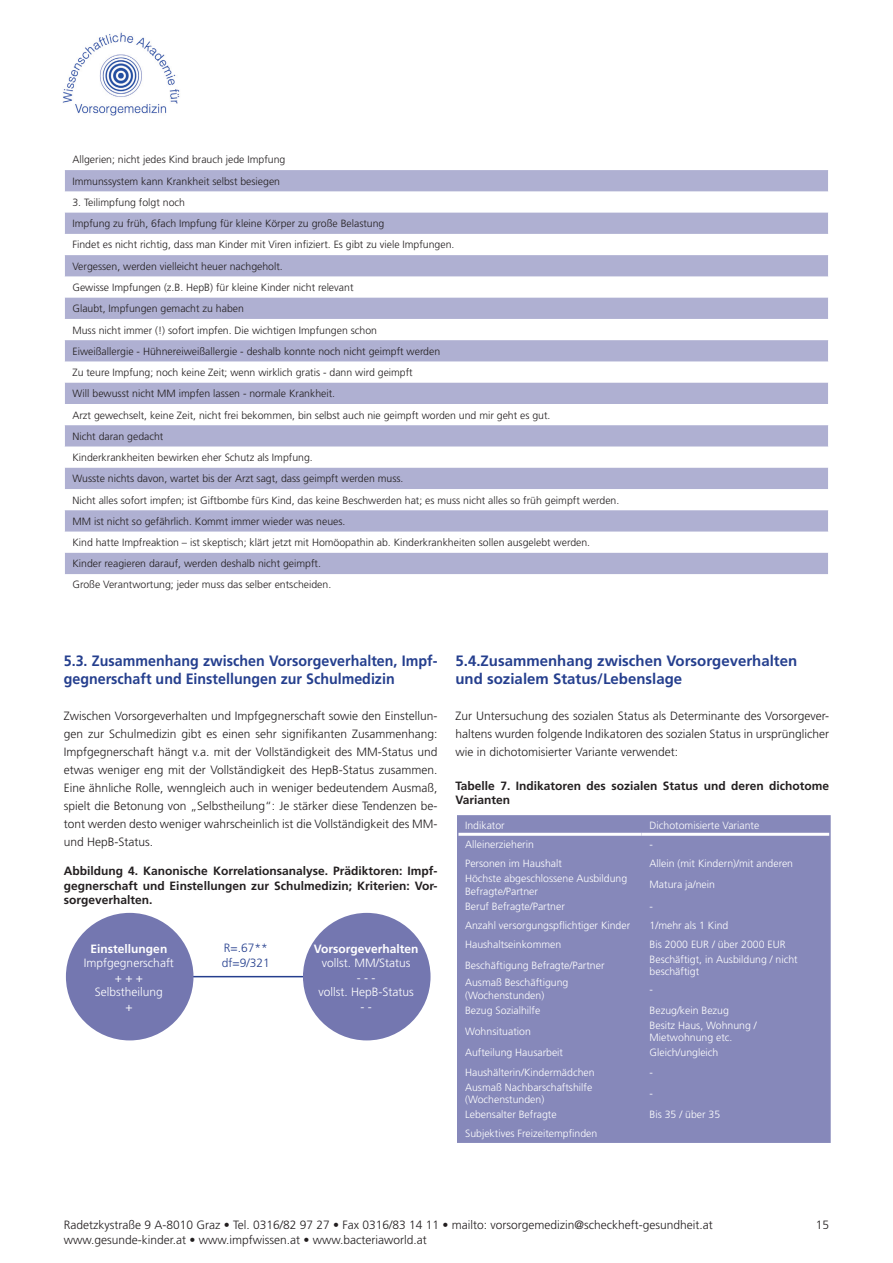
<style>
.page{position:relative;width:893px;height:1263px;background:#fff}
.page>*{position:absolute;margin:0;border:0;box-sizing:border-box;transform-origin:0 0}
.t1{font:700 15px/18px "Frutiger";color:#253f8e;scale:.95 1}
.t2{font:700 15px/18px "Frutiger";color:#253f8e}
.t3{font:300 12px/18px "Frutiger";color:#231f20;text-align:justify}
.t4{font:700 12px/14.4px "Frutiger";color:#231f20;text-align:justify}
.t5{font:300 12px/14.4px "Frutiger";color:#fff;text-align:center}
.t6{font:700 12px "Frutiger";color:#fff}
.t7{font:300 12px/14.4px "Frutiger";color:#253f8e}
.t8{font:300 10.5px/21.3px "Frutiger";color:#231f20}
.t9{font:300 10.5px/12.6px "Frutiger";color:#fff}
</style>
<div class="page">
<img style="left:62px;top:32px;width:118px;height:83px">
<svg style="left:65px;top:170px;width:763px;height:404px;fill:#afb0d2"></svg>
<hr style="left:183px;top:976px;width:122px;height:1px;background:#253f8e">
<div style="left:303px;top:913px;width:128px;height:127px;background:#7477b0;border-radius:50%"></div>
<div style="left:66px;top:913px;width:127px;height:127px;background:#7477b0;border-radius:50%"></div>
<div style="left:457px;top:815px;width:374px;height:328px;background:#8688ba"></div>
<hr style="left:458px;top:833px;width:183px;height:3px;background:#fff">
<hr style="left:641px;top:833px;width:188px;height:3px;background:#fff">
<p class="t8" style="left:72px;top:149px;width:214px">Allgerien; nicht jedes Kind brauch jede Impfung<br>Immunssystem kann Krankheit selbst besiegen</p>
<p class="t8" style="left:72px;top:192px;width:548px">3. Teilimpfung folgt noch<br>Impfung zu früh, 6fach Impfung für kleine Körper zu große Belastung<br>Findet es nicht richtig, dass man Kinder mit Viren infiziert. Es gibt zu viele Impfungen.<br>Vergessen, werden vielleicht heuer nachgeholt.<br>Gewisse Impfungen (z.B. HepB) für kleine Kinder nicht relevant<br>Glaubt, Impfungen gemacht zu haben<br>Muss nicht immer (!) sofort impfen. Die wichtigen Impfungen schon<br>Eiweißallergie - Hühnereiweißallergie - deshalb konnte noch nicht geimpft werden<br>Zu teure Impfung; noch keine Zeit; wenn wirklich gratis - dann wird geimpft<br>Will bewusst nicht MM impfen lassen - normale Krankheit.<br>Arzt gewechselt, keine Zeit, nicht frei bekommen, bin selbst auch nie geimpft worden und mir geht es gut.<br>Nicht daran gedacht<br>Kinderkrankheiten bewirken eher Schutz als Impfung.<br>Wusste nichts davon, wartet bis der Arzt sagt, dass geimpft werden muss.<br>Nicht alles sofort impfen; ist Giftbombe fürs Kind, das keine Beschwerden hat; es muss nicht alles so früh geimpft werden.<br>MM ist nicht so gefährlich. Kommt immer wieder was neues.<br>Kind hatte Impfreaktion – ist skeptisch; klärt jetzt mit Homöopathin ab. Kinderkrankheiten sollen ausgelebt werden.<br>Kinder reagieren darauf, werden deshalb nicht geimpft.<br>Große Verantwortung; jeder muss das selber entscheiden.</p>
<h1 class="t1" style="left:64px;top:652px;width:395px">5.3. Zusammenhang zwischen Vorsorgeverhalten, Impf&shy;gegnerschaft und Einstellungen zur Schulmedizin</h1>
<p class="t3" style="left:64px;top:707px;width:375px">Zwischen Vorsorgeverhalten und Impfgegnerschaft sowie den Einstellun&shy;gen zur Schulmedizin gibt es einen sehr signifikanten Zusammenhang:<br>Impfgegnerschaft hängt v.a. mit der Vollständigkeit des MM-Status und etwas weniger eng mit der Vollständigkeit des HepB-Status zusammen.<br>Eine ähnliche Rolle, wenngleich auch in weniger bedeutendem Ausmaß, spielt die Betonung von „Selbstheilung“: Je stärker diese Tendenzen be&shy;tont werden desto weniger wahrscheinlich ist die Vollständigkeit des MM&shy;und HepB-Status.</p>
<p class="t4" style="left:64px;top:864px;width:375px">Abbildung 4. Kanonische Korrelationsanalyse. Prädiktoren: Impf&shy;gegnerschaft und Einstellungen zur Schulmedizin; Kriterien: Vor&shy;sorgeverhalten.</p>
<p class="t6" style="left:91px;top:942px;width:78px">Einstellungen</p>
<p class="t5" style="left:84px;top:956px;width:92px">Impfgegnerschaft + + +<br>Selbstheilung<br>+</p>
<p class="t7" style="left:222px;top:941px;width:49px">R=.67** df=9/321</p>
<p class="t6" style="left:314px;top:942px;width:106px">Vorsorgeverhalten</p>
<p class="t5" style="left:322px;top:956px;width:90px">vollst. MM/Status</p>
<p class="t5" style="left:318px;top:970px;width:97px">- - -<br>vollst. HepB-Status</p>
<p class="t5" style="left:360px;top:999px;width:13px">- -</p>
<h1 class="t2" style="left:455px;top:652px;width:343px">5.4.Zusammenhang zwischen Vorsorgeverhalten und sozialem Status/Lebenslage</h1>
<p class="t3" style="left:455px;top:707px;width:375px">Zur Untersuchung des sozialen Status als Determinante des Vorsorgever&shy;haltens wurden folgende Indikatoren des sozialen Status in ursprünglicher wie in dichotomisierter Variante verwendet:</p>
<p class="t4" style="left:455px;top:779px;width:375px">Tabelle 7. Indikatoren des sozialen Status und deren dichotome<br>Varianten</p>
<p class="t9" style="left:465px;top:819px;width:41px">Indikator</p>
<p class="t9" style="left:650px;top:819px;width:111px">Dichotomisierte Variante</p>
<p class="t9" style="left:465px;top:838px;width:70px">Alleinerzieherin</p>
<p class="t9" style="left:650px;top:838px;width:5px">-</p>
<p class="t9" style="left:465px;top:857px;width:98px">Personen im Haushalt</p>
<p class="t9" style="left:650px;top:857px;width:145px">Allein (mit Kindern)/mit anderen</p>
<p class="t9" style="left:465px;top:872px;width:164px">Höchste abgeschlossene Ausbildung<br>Befragte/Partner</p>
<p class="t9" style="left:650px;top:878px;width:67px">Matura ja/nein</p>
<p class="t9" style="left:465px;top:900px;width:101px">Beruf Befragte/Partner</p>
<p class="t9" style="left:650px;top:900px;width:5px">-</p>
<p class="t9" style="left:465px;top:919px;width:167px">Anzahl versorgungspflichtiger Kinder</p>
<p class="t9" style="left:650px;top:919px;width:80px">1/mehr als 1 Kind</p>
<p class="t9" style="left:465px;top:938px;width:98px">Haushaltseinkommen</p>
<p class="t9" style="left:650px;top:938px;width:137px">Bis 2000 EUR / über 2000 EUR</p>
<p class="t9" style="left:465px;top:959px;width:141px">Beschäftigung Befragte/Partner</p>
<p class="t9" style="left:650px;top:953px;width:150px">Beschäftigt, in Ausbildung / nicht beschäftigt</p>
<p class="t9" style="left:465px;top:976px;width:105px">Ausmaß Beschäftigung (Wochenstunden)</p>
<p class="t9" style="left:650px;top:983px;width:5px">-</p>
<p class="t9" style="left:465px;top:1004px;width:77px">Bezug Sozialhilfe</p>
<p class="t9" style="left:650px;top:1004px;width:81px">Bezug/kein Bezug</p>
<p class="t9" style="left:465px;top:1025px;width:67px">Wohnsituation</p>
<p class="t9" style="left:650px;top:1019px;width:109px">Besitz Haus, Wohnung /<br>Mietwohnung etc.</p>
<p class="t9" style="left:465px;top:1047px;width:100px">Aufteilung Hausarbeit</p>
<p class="t9" style="left:650px;top:1047px;width:70px">Gleich/ungleich</p>
<p class="t9" style="left:465px;top:1066px;width:131px">Haushälterin/Kindermädchen</p>
<p class="t9" style="left:650px;top:1066px;width:5px">-</p>
<p class="t9" style="left:465px;top:1081px;width:129px">Ausmaß Nachbarschaftshilfe (Wochenstunden)</p>
<p class="t9" style="left:650px;top:1087px;width:5px">-</p>
<p class="t9" style="left:465px;top:1108px;width:93px">Lebensalter Befragte</p>
<p class="t9" style="left:650px;top:1108px;width:72px">Bis 35 / über 35</p>
<p class="t9" style="left:465px;top:1127px;width:134px">Subjektives Freizeitempfinden</p>
<p class="t3" style="left:64px;top:1218px;width:651px;line-height:14.4px">Radetzkystraße 9 A-8010 Graz • Tel. 0316/82 97 27 • Fax 0316/83 14 11 • mailto: vorsorgemedizin@scheckheft-gesundheit.at www.gesunde-kinder.at • www.impfwissen.at • www.bacteriaworld.at</p>
<p class="t3" style="left:816px;top:1216px;width:15px">15</p>
</div>
